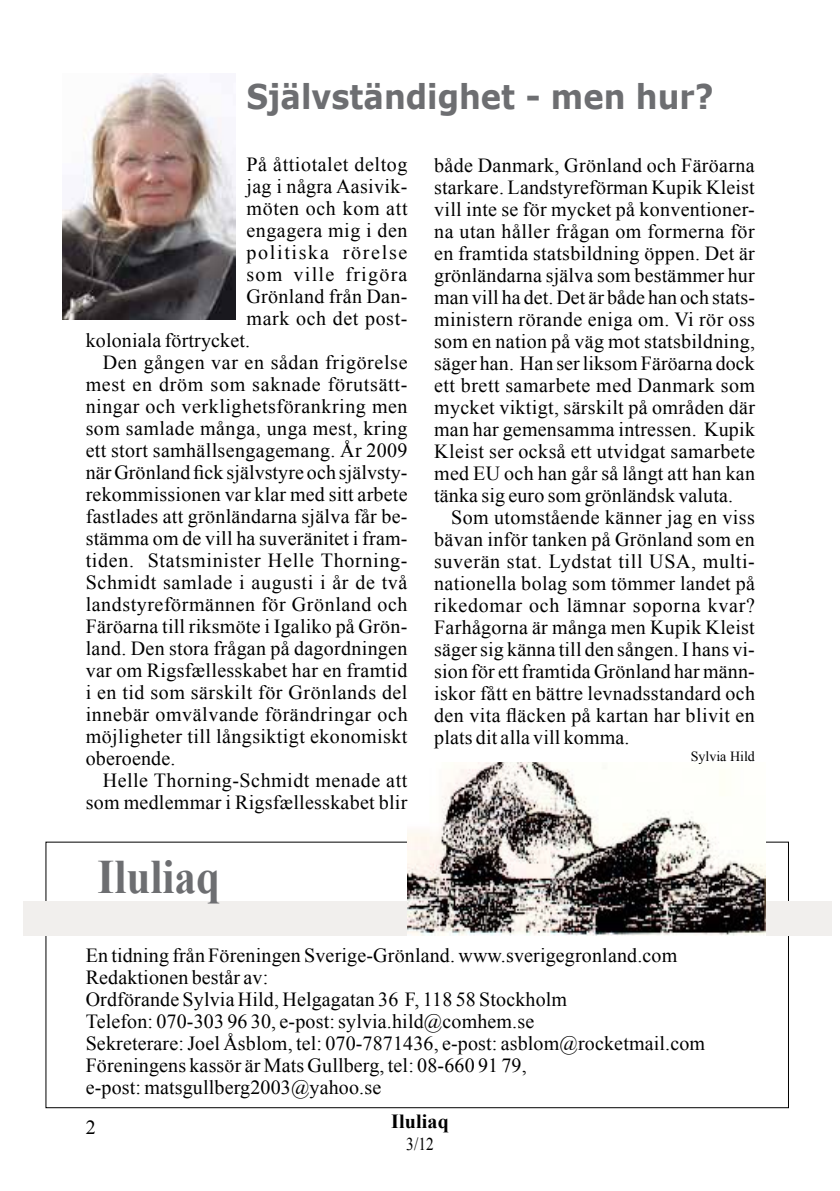
<style>
.page{position:relative;width:840px;height:1191px;background:#fff}
.page>*{position:absolute;margin:0;border:0;box-sizing:border-box;transform-origin:0 0}
.t1{font:700 48px "Times New Roman";color:#6d6e71;scale:.9 1}
.t2{font:700 34px "Verdana";color:#6d6e71;scale:.9 1}
.t3{font:20px/22px "Times New Roman";letter-spacing:.015em;color:#000;text-align:justify}
.t4{font:20px "Times New Roman";letter-spacing:.035em;color:#000}
.t5{font:20px "Times New Roman";letter-spacing:.085em;color:#000}
.t6{font:20px "Times New Roman";letter-spacing:.065em;color:#000}
.t7{font:700 20px "Times New Roman";letter-spacing:.005em;color:#000}
.t8{font:18px "Times New Roman";color:#000;scale:.85 1}
.t9{font:14px "Times New Roman";color:#000}
</style>
<div class="page">
<div style="left:23px;top:901px;width:808px;height:34px;background:#f1efed"></div>
<img style="left:62px;top:74px;width:173px;height:245px">
<img style="left:407px;top:763px;width:357px;height:172px">
<h2 class="t2" style="left:246px;top:73px;width:520px">Självständighet - men hur?</h2>
<p class="t3" style="left:246px;top:153px;width:162px">På åttiotalet deltog</p>
<p class="t3" style="left:246px;top:175px;width:162px">jag i några Aasivik-</p>
<p class="t3" style="left:246px;top:197px;width:162px">möten och kom att</p>
<p class="t3" style="left:246px;top:219px;width:162px">engagera mig i den</p>
<p class="t5" style="left:246px;top:239px;width:162px">politiska rörelse</p>
<p class="t6" style="left:246px;top:261px;width:162px">som ville frigöra</p>
<p class="t3" style="left:246px;top:285px;width:162px">Grönland från Dan-</p>
<p class="t3" style="left:246px;top:307px;width:162px">mark och det post-</p>
<p class="t3" style="left:86px;top:329px;width:166px">koloniala förtrycket.</p>
<p class="t3" style="left:103px;top:351px;width:306px">Den gången var en sådan frigörelse</p>
<p class="t4" style="left:86px;top:371px;width:323px">mest en dröm som saknade förutsätt-</p>
<p class="t3" style="left:86px;top:395px;width:323px">ningar och verklighetsförankring men</p>
<p class="t3" style="left:86px;top:417px;width:323px">som samlade många, unga mest, kring</p>
<p class="t3" style="left:86px;top:439px;width:323px">ett stort samhällsengagemang. År 2009</p>
<p class="t3" style="left:86px;top:461px;width:323px">när Grönland fick självstyre och självsty-</p>
<p class="t3" style="left:86px;top:483px;width:323px">rekommissionen var klar med sitt arbete</p>
<p class="t3" style="left:86px;top:505px;width:323px">fastlades att grönländarna själva får be-</p>
<p class="t3" style="left:86px;top:527px;width:323px">stämma om de vill ha suveränitet i fram-</p>
<p class="t4" style="left:86px;top:547px;width:323px">tiden. Statsminister Helle Thorning-</p>
<p class="t3" style="left:86px;top:571px;width:323px">Schmidt samlade i augusti i år de två</p>
<p class="t3" style="left:86px;top:593px;width:323px">landstyreförmännen för Grönland och</p>
<p class="t3" style="left:86px;top:615px;width:323px">Färöarna till riksmöte i Igaliko på Grön-</p>
<p class="t3" style="left:86px;top:637px;width:323px">land. Den stora frågan på dagordningen</p>
<p class="t3" style="left:86px;top:659px;width:323px">var om Rigsfællesskabet har en framtid</p>
<p class="t3" style="left:86px;top:681px;width:323px">i en tid som särskilt för Grönlands del</p>
<p class="t3" style="left:86px;top:703px;width:323px">innebär omvälvande förändringar och</p>
<p class="t3" style="left:86px;top:725px;width:323px">möjligheter till långsiktigt ekonomiskt</p>
<p class="t3" style="left:86px;top:747px;width:91px">oberoende.</p>
<p class="t3" style="left:103px;top:769px;width:306px">Helle Thorning-Schmidt menade att</p>
<p class="t3" style="left:86px;top:791px;width:323px">som medlemmar i Rigsfællesskabet blir</p>
<h1 class="t1" style="left:98px;top:844px;width:138px">Iluliaq</h1>
<p class="t3" style="left:434px;top:154px;width:322px">både Danmark, Grönland och Färöarna starkare. Landstyreförman Kupik Kleist vill inte se för mycket på konventioner&shy;na utan håller frågan om formerna för en framtida statsbildning öppen. Det är grönländarna själva som bestämmer hur man vill ha det. Det är både han och stats&shy;ministern rörande eniga om. Vi rör oss som en nation på väg mot statsbildning, säger han. Han ser liksom Färöarna dock ett brett samarbete med Danmark som mycket viktigt, särskilt på områden där man har gemensamma intressen. Kupik Kleist ser också ett utvidgat samarbete med EU och han går så långt att han kan tänka sig euro som grönländsk valuta.</p>
<p class="t3" style="left:434px;top:506px;width:322px;text-indent:17px">Som utomstående känner jag en viss bävan inför tanken på Grönland som en suverän stat. Lydstat till USA, multi&shy;nationella bolag som tömmer landet på rikedomar och lämnar soporna kvar?<br>Farhågorna är många men Kupik Kleist säger sig känna till den sången. I hans vi&shy;sion för ett framtida Grönland har männ&shy;iskor fått en bättre levnadsstandard och den vita fläcken på kartan har blivit en plats dit alla vill komma.</p>
<p class="t9" style="left:690px;top:747px;width:66px">Sylvia Hild</p>
<p class="t3" style="left:86px;top:943px;width:620px;text-align:left">En tidning från Föreningen Sverige-Grönland. www.sverigegronland.com Redaktionen består av:<br>Ordförande Sylvia Hild, Helgagatan 36 F, 118 58 Stockholm<br>Telefon: 070-303 96 30, e-post: sylvia.hild@comhem.se<br>Sekreterare: Joel Åsblom, tel: 070-7871436, e-post: asblom@rocketmail.com Föreningens kassör är Mats Gullberg, tel: 08-660 91 79,<br>e-post: matsgullberg2003@yahoo.se</p>
<p class="t3" style="left:86px;top:1116px;width:11px">2</p>
<p class="t7" style="left:391px;top:1107px;width:59px">Iluliaq</p>
<p class="t8" style="left:406px;top:1131px;width:34px">3/12</p>
</div>
